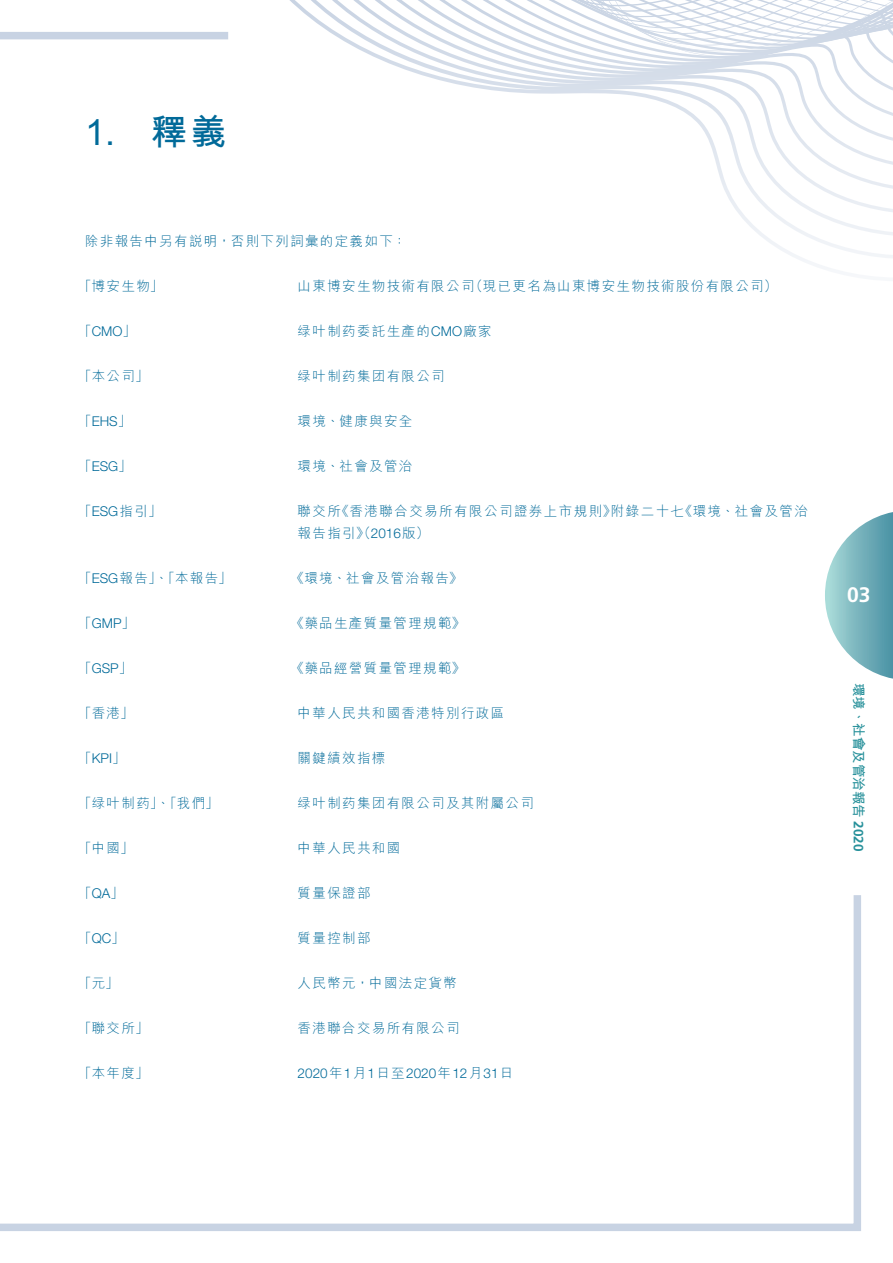
<style>
.page{position:relative;width:893px;height:1263px;background:#fff}
.page>*{position:absolute;margin:0;border:0;box-sizing:border-box;transform-origin:0 0}
.t1{font:700 36px "M Hei HK";color:#016a99}
.t2{font:700 21px "Frutiger LT Std";color:#fff}
.t3{font:300 13.5px/22.5px "M Hei HK";letter-spacing:.1em;color:#016a99}
.t4{font:300 13.5px "Helvetica Neue LT Std";color:#016a99}
.t5{font:700 13.5px "M Hei HK";color:#28919b}
.s1{font-family:"M Hei HK"}
.s2{font-family:"M Hei HKS"}
.s3{font-family:"Helvetica Neue LT Std"}
.s4{font-family:"Frutiger LT Std"}
</style>
<div class="page">
<svg style="left:299px;top:0;width:594px;height:216px"></svg>
<svg style="left:317px;top:0;width:576px;height:194px"></svg>
<svg style="left:335px;top:0;width:558px;height:173px"></svg>
<svg style="left:351px;top:0;width:542px;height:151px"></svg>
<svg style="left:367px;top:0;width:526px;height:129px"></svg>
<svg style="left:382px;top:0;width:511px;height:108px"></svg>
<svg style="left:398px;top:0;width:495px;height:86px"></svg>
<svg style="left:0;top:32px;width:229px;height:8px;background:#ccd6e5"></svg>
<svg style="left:0;top:895px;width:861px;height:336px"></svg>
<svg style="left:825px;top:512px;width:68px;height:167px"></svg>
<h1 class="t1" style="left:85px;top:105px;width:143px">1. 釋義</h1>
<p class="t3" style="left:85px;top:230px;width:323px">除非報告中另有說明，否則下列詞彙的定義如下：</p>
<p class="t3" style="left:78px;top:275px;width:87px">「博安生物」</p>
<p class="t3" style="left:298px;top:275px;width:481px">山東博安生物技術有限公司（現已更名為山東博安生物技術股份有限公司）</p>
<p class="t4" style="left:78px;top:323px;width:59px"><span class="s1">「</span>CMO<span class="s1">」</span></p>
<p class="t3" style="left:298px;top:320px;width:196px"><span class="s2">綠葉製藥</span>委託生產的<span class="s3">CMO</span>廠家</p>
<p class="t3" style="left:78px;top:365px;width:72px">「本公司」</p>
<p class="t3" style="left:298px;top:365px;width:149px"><span class="s2">綠葉製藥</span>集团有限公司</p>
<p class="t4" style="left:78px;top:413px;width:55px"><span class="s1">「</span>EHS<span class="s1">」</span></p>
<p class="t3" style="left:298px;top:409px;width:116px">環境、健康與安全</p>
<p class="t4" style="left:78px;top:458px;width:55px"><span class="s1">「</span>ESG<span class="s1">」</span></p>
<p class="t3" style="left:298px;top:454px;width:116px">環境、社會及管治</p>
<p class="t3" style="left:78px;top:499px;width:85px">「<span class="s3">ESG</span>指引」</p>
<p class="t3" style="left:298px;top:499px;width:512px">聯交所《香港聯合交易所有限公司證券上市規則》附錄二十七《環境、社會及管治報告指引》（<span class="s3">2016</span>版）</p>
<p class="t3" style="left:78px;top:567px;width:155px">「<span class="s3">ESG</span>報告」、「本報告」</p>
<p class="t3" style="left:291px;top:567px;width:173px">《環境、社會及管治報告》</p>
<p class="t4" style="left:78px;top:615px;width:58px"><span class="s1">「</span>GMP<span class="s1">」</span></p>
<p class="t3" style="left:291px;top:612px;width:176px">《藥品生產質量管理規範》</p>
<p class="t4" style="left:78px;top:660px;width:56px"><span class="s1">「</span>GSP<span class="s1">」</span></p>
<p class="t3" style="left:291px;top:657px;width:176px">《藥品經營質量管理規範》</p>
<p class="t3" style="left:78px;top:702px;width:57px">「香港」</p>
<p class="t3" style="left:298px;top:702px;width:208px">中華人民共和國香港特別行政區</p>
<p class="t4" style="left:78px;top:750px;width:49px"><span class="s1">「</span>KPI<span class="s1">」</span></p>
<p class="t3" style="left:298px;top:747px;width:89px">關鍵績效指標</p>
<p class="t3" style="left:78px;top:792px;width:142px">「<span class="s2">綠葉製藥</span>」、「我們」</p>
<p class="t3" style="left:298px;top:792px;width:238px"><span class="s2">綠葉製藥</span>集团有限公司及其附屬公司</p>
<p class="t3" style="left:78px;top:837px;width:57px">「中國」</p>
<p class="t3" style="left:298px;top:837px;width:104px">中華人民共和國</p>
<p class="t3" style="left:78px;top:882px;width:47px">「<span class="s3">QA</span>」</p>
<p class="t3" style="left:298px;top:882px;width:74px">質量保證部</p>
<p class="t3" style="left:78px;top:927px;width:48px">「<span class="s3">QC</span>」</p>
<p class="t3" style="left:298px;top:927px;width:74px">質量控制部</p>
<p class="t3" style="left:78px;top:972px;width:42px">「元」</p>
<p class="t3" style="left:298px;top:972px;width:161px">人民幣元，中國法定貨幣</p>
<p class="t3" style="left:78px;top:1017px;width:72px">「聯交所」</p>
<p class="t3" style="left:298px;top:1017px;width:163px">香港聯合交易所有限公司</p>
<p class="t3" style="left:78px;top:1062px;width:72px">「本年度」</p>
<p class="t4" style="left:298px;top:1065px;width:217px">2020<span class="s1">年</span>1<span class="s1">月</span>1<span class="s1">日至</span>2020<span class="s1">年</span>12<span class="s1">月</span>31<span class="s1">日</span></p>
<h2 class="t2" style="left:847px;top:583px;width:25px">03</h2>
<p class="t5" style="left:868px;top:682px;width:170px;rotate:90deg">環境、社會及管治報告 <span class="s4">2020</span></p>
</div>
